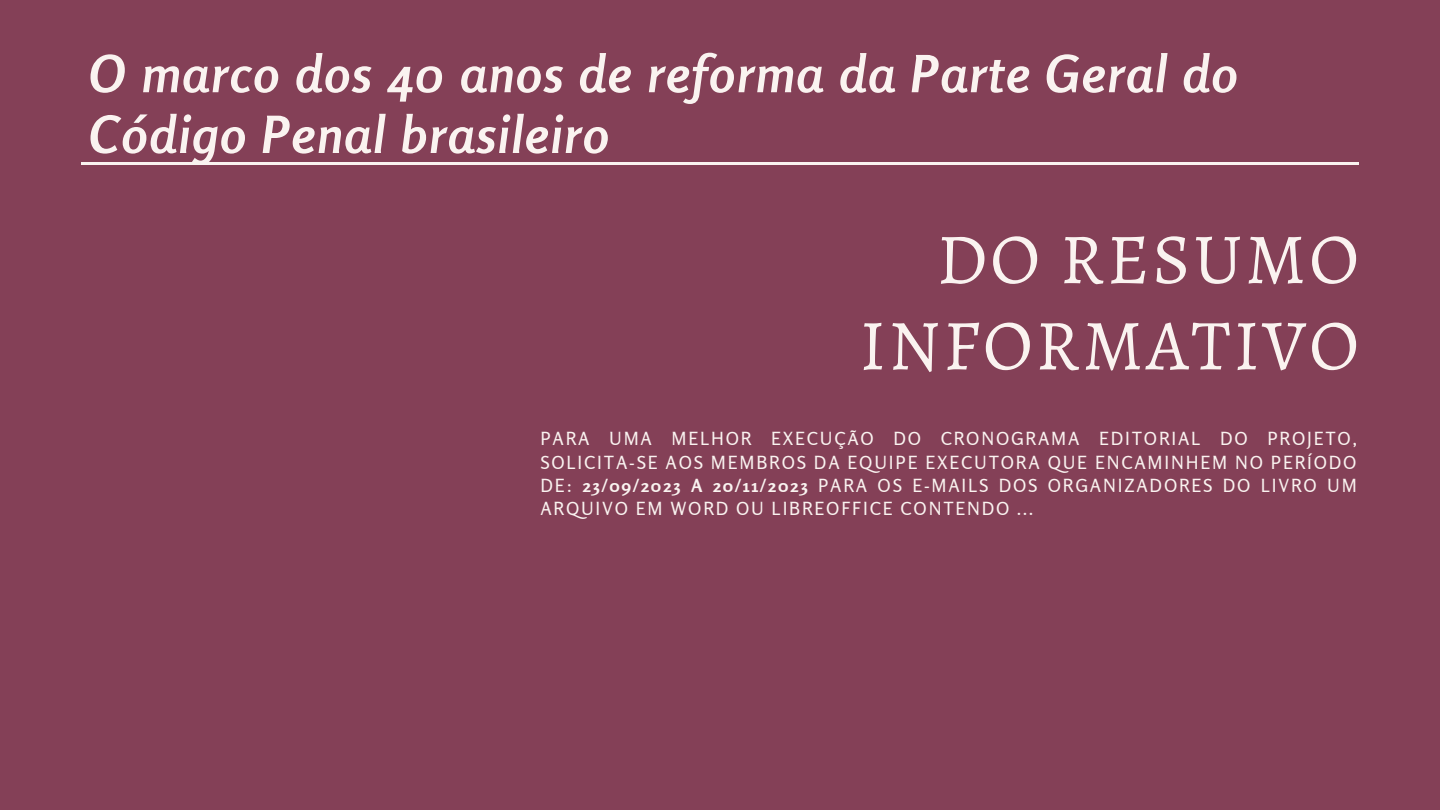
<style>
.page{position:relative;width:1440px;height:810px;background:#844057}
.page>*{position:absolute;margin:0;border:0;box-sizing:border-box;transform-origin:0 0}
.t1{font:72px/86.2px "Alegreya SC";letter-spacing:.04em;color:#faf3f0;text-align:right}
.t2{font:italic 700 51px/60.8px "Rosario";letter-spacing:.04em;color:#faf3f0}
.t3{font:18px/23.2px "Rosario";letter-spacing:.1em;color:#faf3f0;text-align:justify}
.s1{font-weight:700}
</style>
<div class="page">
<hr style="left:81px;top:162px;width:1278px;height:3px;background:#faf3f0">
<h2 class="t2" style="left:90px;top:43px;width:1149px">O marco dos 40 anos de reforma da Parte Geral do<br>Código Penal brasileiro</h2>
<h1 class="t1" style="left:860px;top:216px;width:501px">DO RESUMO<br>INFORMATIVO</h1>
<p class="t3" style="left:540px;top:427px;width:818px">PARA UMA MELHOR EXECUÇÃO DO CRONOGRAMA EDITORIAL DO PROJETO, SOLICITA-SE AOS MEMBROS DA EQUIPE EXECUTORA QUE ENCAMINHEM NO PERÍODO DE: <span class="s1">23/09/2023 A 20/11/2023</span> PARA OS E-MAILS DOS ORGANIZADORES DO LIVRO UM ARQUIVO EM WORD OU LIBREOFFICE CONTENDO ...</p>
</div>
